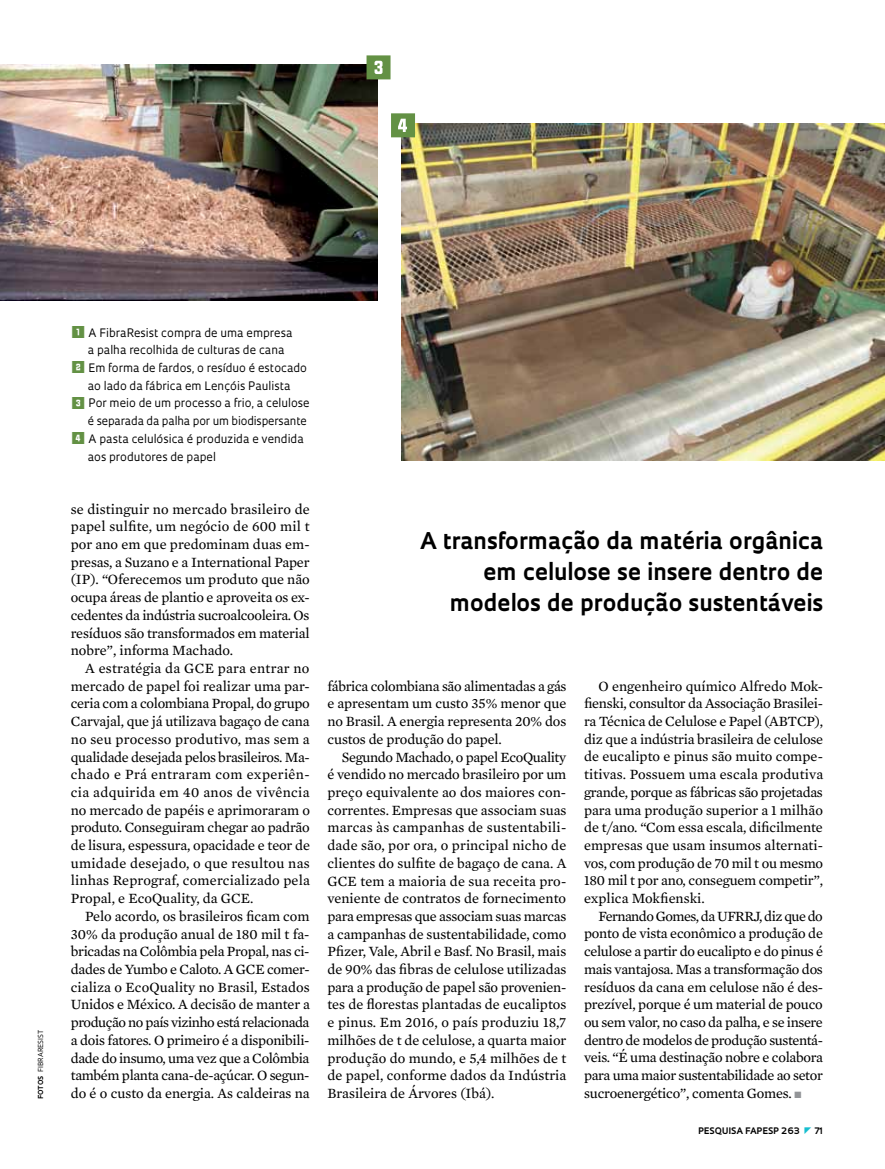
<style>
.page{position:relative;width:885px;height:1169px;background:#fff}
.page>*{position:absolute;margin:0;border:0;box-sizing:border-box;transform-origin:0 0}
.t1{font:700 22.5px/31px "Oculum";color:#000;text-align:right}
.t2{font:14.4px/17.7px "Mercury Text G2";letter-spacing:-.01em;color:#000;text-align:justify}
.t3{font:11.4px "Oculum";color:#000}
.t4{font:700 8.7px "Oculum";letter-spacing:.015em;color:#000}
.t5{font:6.75px "Oculum";letter-spacing:.025em;color:#000}
.s1{font-weight:700}
.s2{font-family:"Numbers Style Two Square Negative";font-size:15px;color:#639144}
.s3{color:#939598}
</style>
<div class="page">
<img style="left:402px;top:124px;width:483px;height:336px">
<img style="left:0;top:64px;width:378px;height:236px">
<svg style="left:367px;top:55px;width:24px;height:24px"></svg>
<svg style="left:391px;top:113px;width:24px;height:24px"></svg>
<p class="t5" style="left:36px;top:1098px;width:71px;rotate:-90deg"><span class="s1">f otos</span> fi braresi st</p>
<p class="t3" style="left:71px;top:325px;width:223px"><span class="s2">1</span> A FibraResist compra de uma empresa</p>
<p class="t3" style="left:88px;top:342px;width:198px">a palha recolhida de culturas de cana</p>
<p class="t3" style="left:71px;top:360px;width:238px"><span class="s2">2</span> Em forma de fardos, o resíduo é estocado</p>
<p class="t3" style="left:88px;top:378px;width:204px">ao lado da fábrica em Lençóis Paulista</p>
<p class="t3" style="left:71px;top:396px;width:240px"><span class="s2">3</span> Por meio de um processo a frio, a celulose</p>
<p class="t3" style="left:88px;top:413px;width:221px">é separada da palha por um biodispersante</p>
<p class="t3" style="left:71px;top:431px;width:235px"><span class="s2">4</span> A pasta celulósica é produzida e vendida</p>
<p class="t3" style="left:88px;top:449px;width:130px">aos produtores de papel</p>
<p class="t2" style="left:71px;top:499px;width:241px">se distinguir no mercado brasileiro de papel sulfite, um negócio de 600 mil t por ano em que predominam duas em&shy;presas, a Suzano e a International Paper (IP). “Oferecemos um produto que não ocupa áreas de plantio e aproveita os ex&shy;cedentes da indústria sucroalcooleira. Os resíduos são transformados em material nobre”, informa Machado.</p>
<p class="t2" style="left:71px;top:658px;width:241px;text-indent:14px">A estratégia da GCE para entrar no mercado de papel foi realizar uma par&shy;ceria com a colombiana Propal, do grupo Carvajal, que já utilizava bagaço de cana no seu processo produtivo, mas sem a qualidade desejada pelos brasileiros. Ma&shy;chado e Prá entraram com experiên&shy;cia adquirida em 40 anos de vivência no mercado de papéis e aprimoraram o produto. Conseguiram chegar ao padrão de lisura, espessura, opacidade e teor de umidade desejado, o que resultou nas linhas Reprograf, comercializado pela Propal, e EcoQuality, da GCE.</p>
<p class="t2" style="left:71px;top:906px;width:241px;text-indent:14px">Pelo acordo, os brasileiros ficam com 30% da produção anual de 180 mil t fa&shy;bricadas na Colômbia pela Propal, nas ci&shy;dades de Yumbo e Caloto. A GCE comer&shy;cializa o EcoQuality no Brasil, Estados Unidos e México. A decisão de manter a produção no país vizinho está relacionada a dois fatores. O primeiro é a disponibili&shy;dade do insumo, uma vez que a Colômbia também planta cana-de-açúcar. O segun&shy;do é o custo da energia. As caldeiras na</p>
<h1 class="t1" style="left:420px;top:524px;width:405px">A transformação da matéria orgânica em celulose se insere dentro de modelos de produção sustentáveis</h1>
<p class="t2" style="left:327px;top:676px;width:241px">fábrica colombiana são alimentadas a gás e apresentam um custo 35% menor que no Brasil. A energia representa 20% dos custos de produção do papel.</p>
<p class="t2" style="left:327px;top:747px;width:241px;text-indent:14px">Segundo Machado, o papel EcoQuality é vendido no mercado brasileiro por um preço equivalente ao dos maiores con&shy;correntes. Empresas que associam suas marcas às campanhas de sustentabili&shy;dade são, por ora, o principal nicho de clientes do sulfite de bagaço de cana. A GCE tem a maioria de sua receita pro&shy;veniente de contratos de fornecimento para empresas que associam suas marcas a campanhas de sustentabilidade, como Pfizer, Vale, Abril e Basf. No Brasil, mais de 90% das fibras de celulose utilizadas para a produção de papel são provenien&shy;tes de florestas plantadas de eucaliptos e pinus. Em 2016, o país produziu 18,7 milhões de t de celulose, a quarta maior produção do mundo, e 5,4 milhões de t de papel, conforme dados da Indústria Brasileira de Árvores (Ibá).</p>
<p class="t2" style="left:584px;top:676px;width:241px;text-indent:14px">O engenheiro químico Alfredo Mok&shy;fienski, consultor da Associação Brasilei&shy;ra Técnica de Celulose e Papel (ABTCP), diz que a indústria brasileira de celulose de eucalipto e pinus são muito compe&shy;titivas. Possuem uma escala produtiva grande, porque as fábricas são projetadas para uma produção superior a 1 milhão de t/ano. “Com essa escala, dificilmente empresas que usam insumos alternati&shy;vos, com produção de 70 mil t ou mesmo 180 mil t por ano, conseguem competir”, explica Mokfienski.</p>
<p class="t2" style="left:584px;top:906px;width:241px;text-indent:14px">Fernando Gomes, da UFRRJ, diz que do ponto de vista econômico a produção de celulose a partir do eucalipto e do pinus é mais vantajosa. Mas a transformação dos resíduos da cana em celulose não é des&shy;prezível, porque é um material de pouco ou sem valor, no caso da palha, e se insere dentro de modelos de produção sustentá&shy;veis. “É uma destinação nobre e colabora para uma maior sustentabilidade ao setor</p>
<p class="t2" style="left:584px;top:1083px;width:219px">sucroenergético”, comenta Gomes. <span class="s3">■</span></p>
<p class="t4" style="left:698px;top:1124px;width:103px">pESQUISA FAPESP 263</p>
<p class="t4" style="left:814px;top:1124px;width:10px">71</p>
</div>
